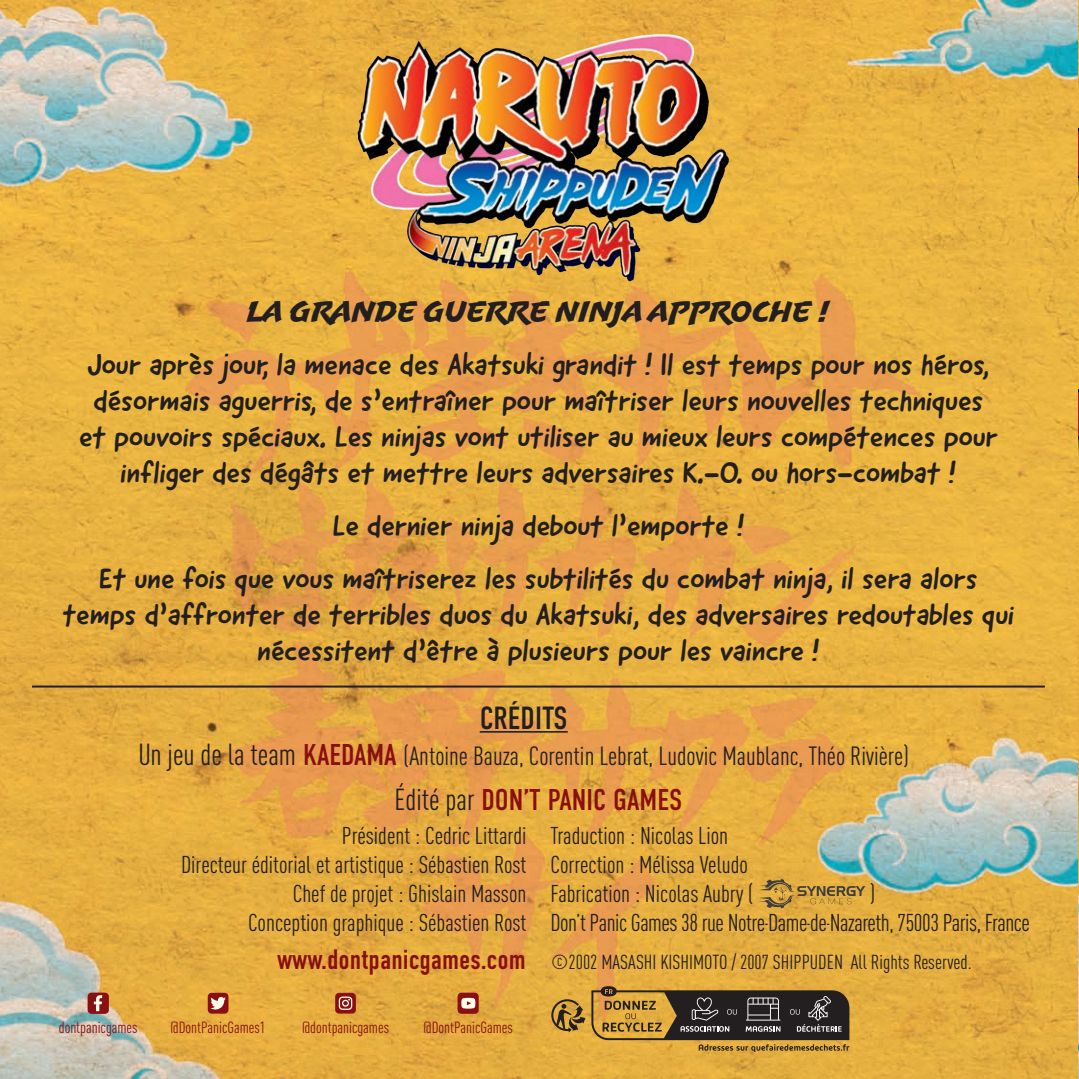
<style>
.page{position:relative;width:1079px;height:1079px;background:#fff}
.page>*{position:absolute;margin:0;border:0;box-sizing:border-box;transform-origin:0 0}
.t1{font:32px "DIN Condensed";color:#231f20}
.t2{font:30px/36px "Good Dog New";color:#231f20;text-align:center}
.t3{font:30px "Uppercut Angle";color:#231f20}
.t4{font:30px "DIN Condensed";color:#890f12}
.t5{font:28px "DIN Condensed";color:#890f12}
.t6{font:condensed 26px "DIN Pro";color:#231f20}
.t7{font:condensed 24px/28.8px "DIN Pro";color:#231f20;text-align:right}
.t8{font:condensed 24px "DIN Pro";letter-spacing:-.02em;color:#231f20}
.TEXT{font:condensed 20px "DIN Pro";color:#231f20}
.Courrant{font:condensed 16px "DIN Pro";color:#890f12}
.s1{font-size:30px}
.s2{font-family:"DIN Condensed";font-stretch:normal;font-size:30px;color:#890f12}
.s3{font-family:"DIN Pro";font-stretch:condensed;color:#231f20}
</style>
<div class="page">
<img style="left:0;top:0;width:1078px;height:1078px">
<hr style="left:479px;top:730px;width:88px;height:2px;background:#231f20">
<svg style="left:758px;top:878px;width:107px;height:30px;background:#c19640"></svg>
<img style="left:328px;top:8px;width:420px;height:293px">
<hr style="left:32px;top:685px;width:1012px;height:2px;background:#231f20">
<img style="left:1078px;top:118px;width:1px;height:86px">
<img style="left:1078px;top:379px;width:1px;height:86px">
<svg style="left:551px;top:998px;width:34px;height:34px"></svg>
<svg style="left:591px;top:985px;width:258px;height:66px;background:#7c6338"></svg>
<div style="left:88px;top:992px;width:21px;height:21px;background:#890f12;border-radius:4px"></div>
<svg style="left:94px;top:995px;width:8px;height:15px"></svg>
<div style="left:457px;top:992px;width:21px;height:21px;background:#890f12;border-radius:4px"></div>
<svg style="left:461px;top:997px;width:14px;height:11px"></svg>
<div style="left:208px;top:992px;width:20px;height:21px;background:#890f12;border-radius:4px"></div>
<svg style="left:210px;top:997px;width:16px;height:12px"></svg>
<div style="left:335px;top:992px;width:21px;height:21px;background:#890f12;border-radius:4px"></div>
<svg style="left:338px;top:996px;width:14px;height:13px"></svg>
<p class="t3" style="left:247px;top:294px;width:583px">LA GRANDE GUERRE NINJA APPROCHE !</p>
<p class="t2" style="left:79px;top:346px;width:919px">Jour après jour, la menace des Akatsuki grandit ! Il est temps pour nos héros, désormais aguerris, de s’entraîner pour maîtriser leurs nouvelles techniques et pouvoirs spéciaux. Les ninjas vont utiliser au mieux leurs compétences pour infliger des dégâts et mettre leurs adversaires K.-O. ou hors-combat !</p>
<p class="t2" style="left:332px;top:507px;width:413px">Le dernier ninja debout l’emporte !</p>
<p class="t2" style="left:63px;top:560px;width:952px">Et une fois que vous maîtriserez les subtilités du combat ninja, il sera alors temps d’affronter de terribles duos du Akatsuki, des adversaires redoutables qui nécessitent d’être à plusieurs pour les vaincre !</p>
<p class="t1" style="left:479px;top:699px;width:89px">CRÉDITS</p>
<p class="t6" style="left:138px;top:736px;width:772px"><span class="s1">Un jeu de la team</span> <span class="s2">KAEDAMA</span> (Antoine Bauza, Corentin Lebrat, Ludovic Maublanc, Théo Rivière)</p>
<p class="t4" style="left:394px;top:782px;width:289px"><span class="s3">Édité par</span> DON’T PANIC GAMES</p>
<p class="t7" style="left:181px;top:819px;width:347px">Président : Cedric Littardi<br>Directeur éditorial et artistique : Sébastien Rost<br>Chef de projet : Ghislain Masson</p>
<p class="t7" style="left:248px;top:905px;width:280px">Conception graphique : Sébastien Rost</p>
<p class="t7" style="left:550px;top:819px;width:179px">Traduction : Nicolas Lion</p>
<p class="t7" style="left:550px;top:848px;width:199px">Correction : Mélissa Veludo</p>
<p class="t7" style="left:550px;top:876px;width:204px">Fabrication : Nicolas Aubry (</p>
<p class="t7" style="left:869px;top:876px;width:7px">)</p>
<p class="t8" style="left:550px;top:904px;width:481px">Don’t Panic Games 38 rue Notre-Dame-de-Nazareth, 75003 Paris, France</p>
<p class="t5" style="left:277px;top:943px;width:250px">www.dontpanicgames.com</p>
<p class="TEXT" style="left:551px;top:947px;width:422px">©2002 MASASHI KISHIMOTO / 2007 SHIPPUDEN All Rights Reserved.</p>
<p class="Courrant" style="left:59px;top:1015px;width:80px">dontpanicgames</p>
<p class="Courrant" style="left:170px;top:1015px;width:96px">@DontPanicGames1</p>
<p class="Courrant" style="left:302px;top:1015px;width:88px">@dontpanicgames</p>
<p class="Courrant" style="left:423px;top:1015px;width:91px">@DontPanicGames</p>
</div>
